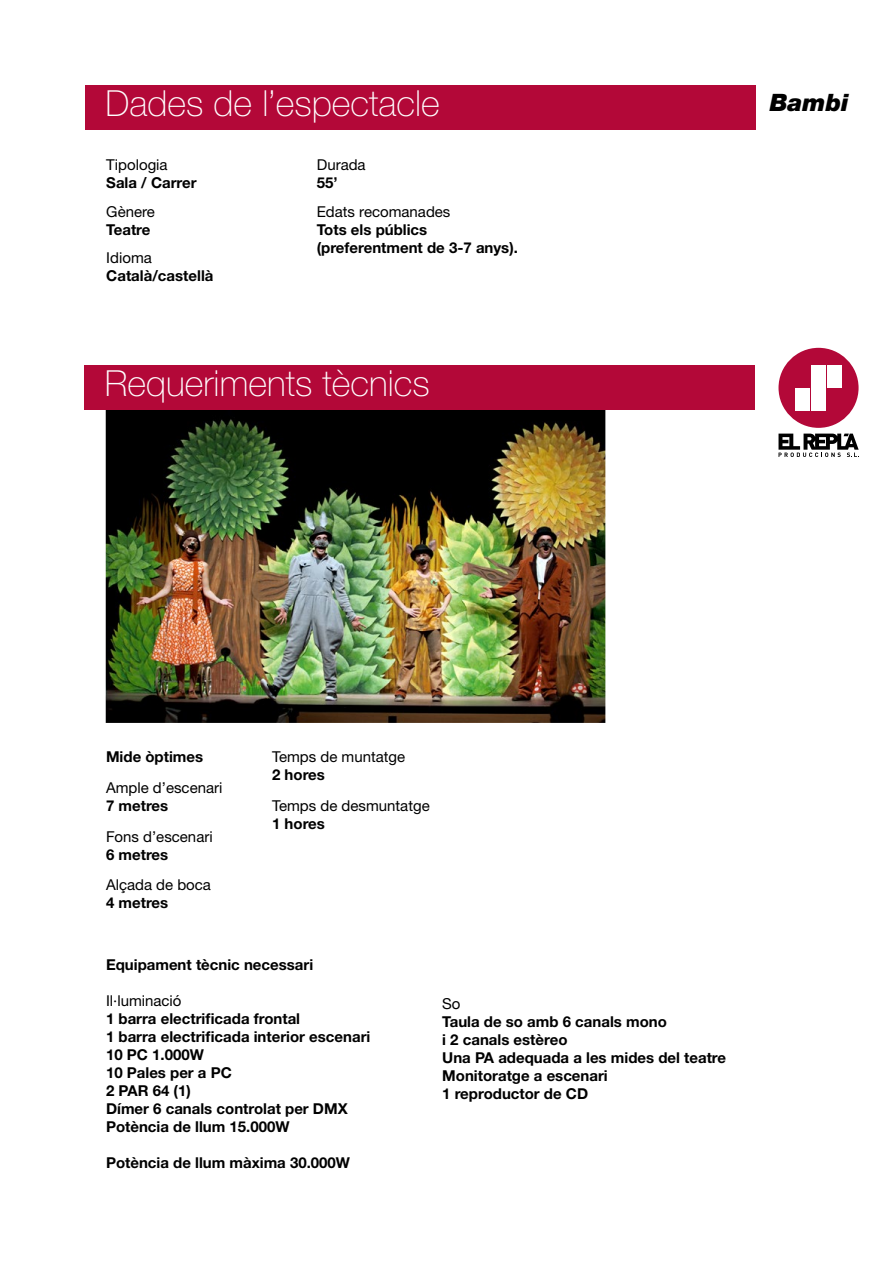
<style>
.page{position:relative;width:893px;height:1263px;background:#fff}
.page>*{position:absolute;margin:0;border:0;box-sizing:border-box;transform-origin:0 0}
.t1{font:100 36px "Helvetica Neue LT Std";color:#fff}
.t2{font:italic 900 24px "Helvetica Neue LT Std";color:#000}
.t3{font:700 15px/18px "Helvetica Neue LT Std";color:#000}
.t4{font:15px "Helvetica Neue LT Std";color:#000}
.t5{font:15px "Helvetica Neue";color:#000}
</style>
<div class="page">
<img style="left:106px;top:410px;width:499px;height:313px">
<div style="left:778px;top:348px;width:80px;height:80px;background:#b30838;border-radius:50%"></div>
<div style="left:811px;top:365px;width:14px;height:46px;background:#fff"></div>
<div style="left:827px;top:365px;width:14px;height:23px;background:#fff"></div>
<div style="left:795px;top:388px;width:14px;height:23px;background:#fff"></div>
<svg style="left:778px;top:434px;width:81px;height:23px"></svg>
<div style="left:84px;top:366px;width:671px;height:44px;background:#b30838"></div>
<div style="left:85px;top:85px;width:670px;height:44px;background:#b30838"></div>
<h1 class="t1" style="left:106px;top:82px;width:336px">Dades de l’espectacle</h1>
<p class="t4" style="left:106px;top:156px;width:63px">Tipologia</p>
<p class="t3" style="left:106px;top:174px;width:92px">Sala / Carrer</p>
<p class="t4" style="left:106px;top:202px;width:50px">Gènere</p>
<p class="t3" style="left:106px;top:220px;width:46px">Teatre</p>
<p class="t4" style="left:106px;top:249px;width:47px">Idioma</p>
<p class="t3" style="left:106px;top:267px;width:109px">Català/castellà</p>
<p class="t4" style="left:317px;top:156px;width:50px">Durada</p>
<p class="t3" style="left:317px;top:174px;width:22px">55’</p>
<p class="t4" style="left:317px;top:202px;width:135px">Edats recomanades</p>
<p class="t3" style="left:317px;top:220px;width:203px">Tots els públics (preferentment de 3-7 anys).</p>
<h1 class="t1" style="left:105px;top:363px;width:326px">Requeriments tècnics</h1>
<h2 class="t2" style="left:770px;top:88px;width:81px">Bambi</h2>
<p class="t3" style="left:106px;top:748px;width:99px">Mide òptimes</p>
<p class="t4" style="left:106px;top:779px;width:118px">Ample d’escenari</p>
<p class="t3" style="left:106px;top:796px;width:64px">7 metres</p>
<p class="t4" style="left:106px;top:827px;width:108px">Fons d’escenari</p>
<p class="t3" style="left:106px;top:845px;width:64px">6 metres</p>
<p class="t4" style="left:106px;top:876px;width:107px">Alçada de boca</p>
<p class="t3" style="left:106px;top:893px;width:64px">4 metres</p>
<p class="t4" style="left:272px;top:748px;width:135px">Temps de muntatge</p>
<p class="t3" style="left:272px;top:766px;width:54px">2 hores</p>
<p class="t4" style="left:272px;top:797px;width:159px">Temps de desmuntatge</p>
<p class="t3" style="left:272px;top:814px;width:54px">1 hores</p>
<p class="t3" style="left:106px;top:955px;width:209px">Equipament tècnic necessari</p>
<p class="t4" style="left:106px;top:991px;width:77px">Il·luminació</p>
<p class="t3" style="left:106px;top:1009px;width:266px">1 barra electrificada frontal<br>1 barra electrificada interior escenari<br>10 PC 1.000W<br>10 Pales per a PC<br>2 PAR 64 (1)<br>Dímer 6 canals controlat per DMX<br>Potència de llum 15.000W</p>
<p class="t3" style="left:106px;top:1153px;width:246px">Potència de llum màxima 30.000W</p>
<p class="t5" style="left:442px;top:993px;width:20px">So</p>
<p class="t3" style="left:442px;top:1012px;width:285px">Taula de so amb 6 canals mono<br>i 2 canals estèreo<br>Una PA adequada a les mides del teatre<br>Monitoratge a escenari<br>1 reproductor de CD</p>
</div>
